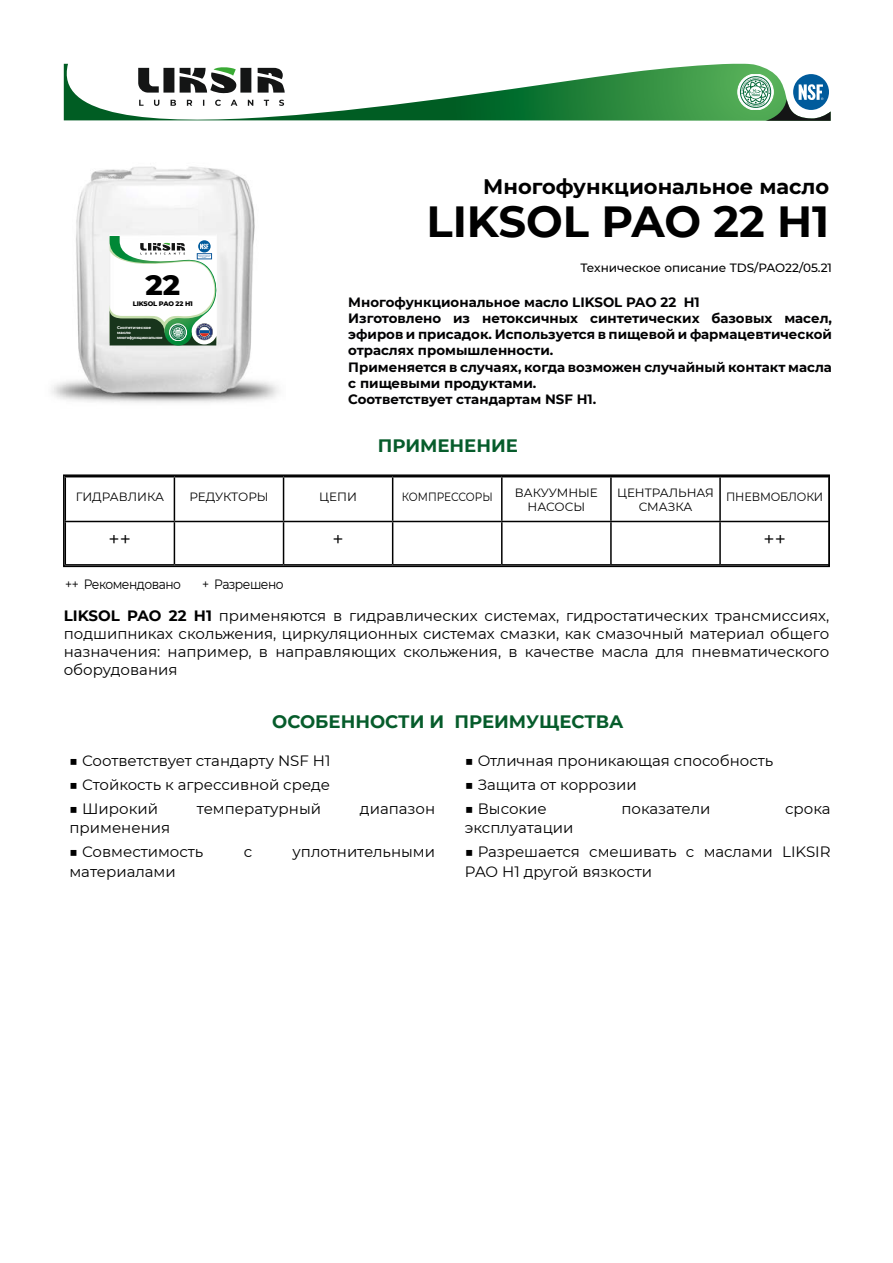
<style>
.page{position:relative;width:893px;height:1263px;background:#fff}
.page>*{position:absolute;margin:0;border:0;box-sizing:border-box;transform-origin:0 0}
.t1{font:700 43.5px "Montserrat";color:#000}
.t2{font:800 28.5px "Montserrat";color:#000}
.t3{font:700 21px "Montserrat";color:#000}
.t4{font:19.5px "Montserrat";color:#000}
.t5{font:700 18px "Montserrat";color:#065c2b}
.t6{font:15px/18px "Montserrat";color:#000;text-align:justify}
.t7{font:700 13.5px/16.2px "Montserrat";color:#020203}
.t8{font:13.5px "Montserrat";letter-spacing:-.04em;color:#000;scale:.91 1}
.t9{font:12px/14.4px "Montserrat";color:#000;text-align:center}
.t10{font:500 12px "Montserrat";color:#000}
.t11{font:12px "Montserrat";color:#000;scale:.88 1}
.t12{font:12px "Montserrat";color:#000;scale:.94 1}
.t13{font:800 6.75px "Montserrat";letter-spacing:-.02em;color:#000}
.t14{font:700 4.05px/4.8px "Montserrat";letter-spacing:-.03em;color:#fff}
.s1{font-weight:700}
</style>
<div class="page">
<svg style="left:64px;top:64px;width:767px;height:57px"></svg>
<hr style="left:174px;top:477px;width:1px;height:44px;background:#000">
<hr style="left:283px;top:477px;width:1px;height:44px;background:#000">
<hr style="left:392px;top:477px;width:1px;height:44px;background:#000">
<hr style="left:501px;top:477px;width:2px;height:44px;background:#000">
<hr style="left:610px;top:477px;width:2px;height:44px;background:#000">
<hr style="left:719px;top:477px;width:2px;height:44px;background:#000">
<hr style="left:65px;top:521px;width:109px;height:1px;background:#000">
<hr style="left:174px;top:521px;width:110px;height:1px;background:#000">
<hr style="left:174px;top:522px;width:1px;height:42px;background:#000">
<hr style="left:284px;top:521px;width:109px;height:1px;background:#000">
<hr style="left:283px;top:522px;width:1px;height:42px;background:#000">
<hr style="left:393px;top:521px;width:109px;height:1px;background:#000">
<hr style="left:392px;top:522px;width:1px;height:42px;background:#000">
<hr style="left:502px;top:521px;width:109px;height:1px;background:#000">
<hr style="left:501px;top:522px;width:2px;height:42px;background:#000">
<hr style="left:611px;top:521px;width:109px;height:1px;background:#000">
<hr style="left:610px;top:522px;width:2px;height:42px;background:#000">
<hr style="left:720px;top:521px;width:110px;height:1px;background:#000">
<hr style="left:719px;top:522px;width:2px;height:42px;background:#000">
<div style="left:63px;top:474px;width:767px;height:93px;border:2px solid #000"></div>
<img style="left:51px;top:166px;width:228px;height:237px">
<svg style="left:109px;top:236px;width:112px;height:109px"></svg>
<h2 class="t2" style="left:146px;top:264px;width:36px">22</h2>
<p class="t13" style="left:133px;top:299px;width:62px">LIKSOL PAO 22 H1</p>
<p class="t14" style="left:117px;top:325px;width:47px">Синтетическое масло многофункциональное</p>
<h3 class="t3" style="left:483px;top:171px;width:347px">Многофункциональное масло</h3>
<h1 class="t1" style="left:426px;top:191px;width:404px">LIKSOL PAO 22 H1</h1>
<p class="t10" style="left:580px;top:259px;width:253px">Техническое описание TDS/PAO22/05.21</p>
<p class="t7" style="left:348px;top:293px;width:485px">Многофункциональное масло LIKSOL PAO 22 H1<br>Изготовлено из нетоксичных синтетических базовых масел, эфиров и присадок. Используется в пищевой и фармацевтической отраслях промышленности.<br>Применяется в случаях, когда возможен случайный контакт масла с пищевыми продуктами.<br>Соответствует стандартам NSF H1.</p>
<p class="t5" style="left:378px;top:432px;width:142px">ПРИМЕНЕНИЕ</p>
<p class="t9" style="left:76px;top:489px;width:90px">ГИДРАВЛИКА</p>
<p class="t9" style="left:189px;top:489px;width:81px">РЕДУКТОРЫ</p>
<p class="t9" style="left:319px;top:489px;width:39px">ЦЕПИ</p>
<p class="t11" style="left:402px;top:489px;width:105px">КОМПРЕССОРЫ</p>
<p class="t9" style="left:515px;top:485px;width:84px">ВАКУУМНЫЕ<br>НАСОСЫ</p>
<p class="t9" style="left:617px;top:485px;width:98px">ЦЕНТРАЛЬНАЯ<br>СМАЗКА</p>
<p class="t12" style="left:726px;top:489px;width:105px">ПНЕВМОБЛОКИ</p>
<h3 class="t4" style="left:109px;top:526px;width:24px">++</h3>
<h3 class="t4" style="left:332px;top:526px;width:13px">+</h3>
<h3 class="t4" style="left:763px;top:526px;width:24px">++</h3>
<p class="t8" style="left:65px;top:575px;width:129px">++ Рекомендовано</p>
<p class="t8" style="left:202px;top:575px;width:91px">+ Разрешено</p>
<p class="t6" style="left:64px;top:606px;width:767px"><span class="s1">LIKSOL PAO 22 H1</span> применяются в гидравлических системах, гидростатических трансмиссиях, подшипниках скольжения, циркуляционных системах смазки, как смазочный материал общего назначения: например, в направляющих скольжения, в качестве масла для пневматического оборудования</p>
<p class="t5" style="left:272px;top:708px;width:353px">ОСОБЕННОСТИ И ПРЕИМУЩЕСТВА</p>
<p class="t6" style="left:69px;top:751px;width:263px">■ Соответствует стандарту NSF H1</p>
<p class="t6" style="left:69px;top:775px;width:262px">■ Стойкость к агрессивной среде</p>
<p class="t6" style="left:69px;top:799px;width:90px">■ Широкий</p>
<p class="t6" style="left:197px;top:799px;width:126px">температурный</p>
<p class="t6" style="left:360px;top:799px;width:77px">диапазон</p>
<p class="t6" style="left:69px;top:818px;width:102px">применения</p>
<p class="t6" style="left:69px;top:842px;width:136px">■ Совместимость</p>
<p class="t6" style="left:244px;top:842px;width:10px">с</p>
<p class="t6" style="left:293px;top:842px;width:144px">уплотнительными</p>
<p class="t6" style="left:69px;top:862px;width:108px">материалами</p>
<p class="t6" style="left:465px;top:751px;width:310px">■ Отличная проникающая способность</p>
<p class="t6" style="left:465px;top:775px;width:174px">■ Защита от коррозии</p>
<p class="t6" style="left:465px;top:799px;width:84px">■ Высокие</p>
<p class="t6" style="left:621px;top:799px;width:91px">показатели</p>
<p class="t6" style="left:785px;top:799px;width:47px">срока</p>
<p class="t6" style="left:465px;top:818px;width:110px">эксплуатации</p>
<p class="t6" style="left:465px;top:841px;width:367px;line-height:19.5px">■ Разрешается смешивать с маслами LIKSIR<br>PAO H1 другой вязкости</p>
</div>
